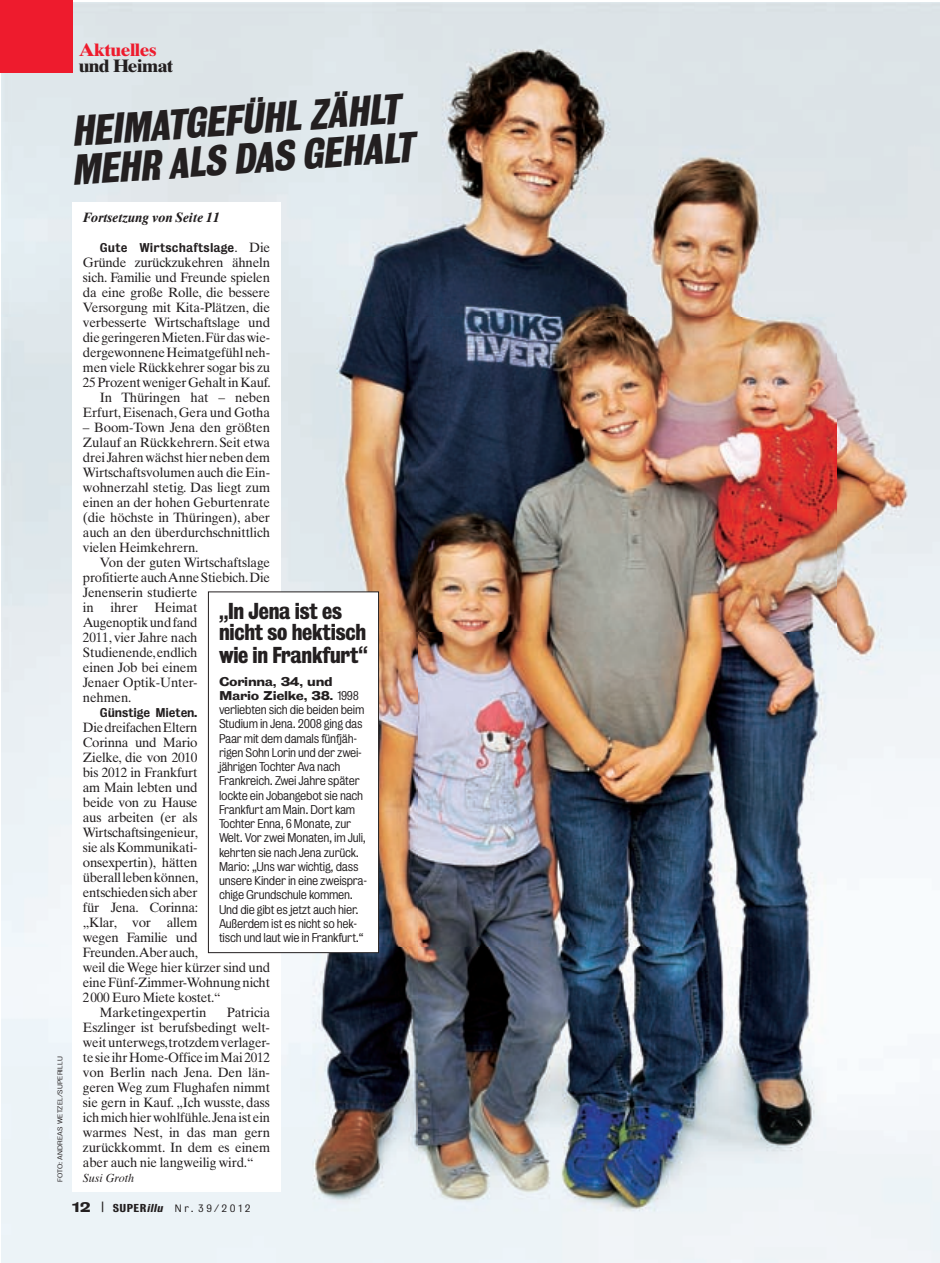
<style>
.page{position:relative;width:940px;height:1263px;background:#fff}
.page>*{position:absolute;margin:0;border:0;box-sizing:border-box;transform-origin:0 0}
.t1{font:italic 39px/39px "Bureau Grotesque Three Seven";color:#231f20;scale:1.05 1}
.t2{font:21px/21.8px "Bureau Grotesque Three Seven";letter-spacing:-.01em;color:#231f20;scale:1.05 1}
.t3{font:700 18px "Times Ten";letter-spacing:-.025em;color:#ee1b2d;scale:1.07 1}
.t4{font:700 18px "Times Ten";letter-spacing:-.025em;color:#231f20;scale:1.07 1}
.t5{font:13.5px/15px "Times Ten";letter-spacing:-.015em;color:#231f20;text-align:justify}
.t6{font:italic 700 13.5px "Times Ten";letter-spacing:-.01em;color:#231f20}
.t7{font:italic 12px "Times";color:#231f20}
.t8{font:11.7px/14.2px "Bureau Grotesque Five One";letter-spacing:-.02em;color:#231f20;scale:1.05 1}
.t9{font:11.7px/14.2px "Bureau Grotesque Seven Nine";letter-spacing:-.025em;color:#231f20}
.t10{font:11.7px "Bureau Grotesque Five Five";letter-spacing:.01em;color:#231f20;scale:.96 1}
.t11{font:11.7px "Bureau Grotesque Five Five";letter-spacing:-.01em;color:#231f20;scale:.96 1}
.t12{font:9.75px "Bureau Grotesque Five One";letter-spacing:.25em;color:#231f20;scale:1.15 1}
.t13{font:6.3px "Bureau Grotesque Five One";letter-spacing:.015em;color:#231f20;scale:1.25 1}
.s1{font-family:"Times Ten";font-size:13.5px}
.s2{font-family:"Bureau Grotesque Five One"}
.s3{font-family:"Bureau Grotesque Seven Nine";font-size:12.75px}
.s4{font-family:"Bureau Grotesque Three Five";font-size:10.5px}
.s5{font-family:"Bureau Grotesque Three Five";font-style:italic;font-size:10.5px}
</style>
<div class="page">
<img style="left:1px;top:3px;width:939px;height:1260px">
<div style="left:72px;top:202px;width:209px;height:989px;background:#fff"></div>
<div style="left:0;top:0;width:72px;height:72px;background:#ee1b2d"></div>
<div style="left:208px;top:592px;width:170px;height:361px;background:#fff"></div>
<div style="left:208px;top:592px;width:171px;height:361px;border:1px solid #231f20"></div>
<p class="t13" style="left:58px;top:1182px;width:102px;rotate:-90deg">FOTO: ANDREAS WETZEL/SUPERILLU</p>
<h3 class="t3" style="left:79px;top:43px;width:74px">Aktuelles</h3>
<h3 class="t4" style="left:79px;top:59px;width:90px">und Heimat</h3>
<h1 class="t1" style="left:67px;top:116px;width:328px;rotate:-4deg">HEIMATGEFÜHL ZÄHLT<br>MEHR ALS DAS GEHALT</h1>
<p class="t6" style="left:83px;top:212px;width:139px">Fortsetzung von Seite 11</p>
<p class="t10" style="left:100px;top:241px;width:179px">Gute Wirtschaftslage<span class="s1">. Die</span></p>
<p class="t5" style="left:83px;top:256px;width:189px;text-align:right">Gründe zurückzukehren ähneln sich. Familie und Freunde spielen da eine große Rolle, die bessere<br>Versorgung mit Kita-Plätzen, die verbesserte Wirtschaftslage und die geringeren Mieten. Für das wie&shy;dergewonnene Heimatgefühl neh&shy;men viele Rückkehrer sogar bis zu<br>25 Prozent weniger Gehalt in Kauf.<br>In Thüringen hat – neben<br>Erfurt, Eisenach, Gera und Gotha</p>
<p class="t5" style="left:83px;top:421px;width:189px">– Boom-Town Jena den größten Zulauf an Rückkehrern. Seit etwa drei Jahren wächst hier neben dem Wirtschaftsvolumen auch die Ein&shy;wohnerzahl stetig. Das liegt zum einen an der hohen Geburtenrate (die höchste in Thüringen), aber auch an den überdurchschnittlich vielen Heimkehrern.</p>
<p class="t5" style="left:83px;top:556px;width:189px;text-align:left;text-indent:17px">Von der guten Wirtschaftslage profitierte auch Anne Stiebich. Die<br>Jenenserin studierte<br>in ihrer Heimat<br>Augenoptik und fand<br>2011, vier Jahre nach<br>Studienende, endlich<br>einen Job bei einem<br>Jenaer Optik-Unter-<br>nehmen.</p>
<p class="t11" style="left:100px;top:706px;width:103px">Günstige Mieten.</p>
<p class="t5" style="left:83px;top:721px;width:116px">Die dreifachen Eltern</p>
<p class="t5" style="left:83px;top:736px;width:116px">Corinna und Mario</p>
<p class="t5" style="left:83px;top:751px;width:116px">Zielke, die von 2010</p>
<p class="t5" style="left:83px;top:766px;width:116px">bis 2012 in Frankfurt</p>
<p class="t5" style="left:83px;top:781px;width:116px">am Main lebten und</p>
<p class="t5" style="left:83px;top:796px;width:116px">beide von zu Hause</p>
<p class="t5" style="left:83px;top:811px;width:116px">aus arbeiten (er als</p>
<p class="t5" style="left:83px;top:826px;width:117px">Wirtschaftsingenieur,</p>
<p class="t5" style="left:83px;top:841px;width:116px">sie als Kommunikati-</p>
<p class="t5" style="left:83px;top:856px;width:116px">onsexpertin), hätten</p>
<p class="t5" style="left:83px;top:871px;width:117px">überall leben können,</p>
<p class="t5" style="left:83px;top:886px;width:116px">entschieden sich aber</p>
<p class="t5" style="left:83px;top:901px;width:117px">für Jena. Corinna:</p>
<p class="t5" style="left:83px;top:916px;width:116px">„Klar, vor allem</p>
<p class="t5" style="left:83px;top:931px;width:116px">wegen Familie und</p>
<p class="t5" style="left:83px;top:946px;width:117px">Freunden. Aber auch,</p>
<p class="t5" style="left:83px;top:961px;width:189px">weil die Wege hier kürzer sind und</p>
<p class="t5" style="left:83px;top:976px;width:189px">eine Fünf-Zimmer-Wohnung nicht</p>
<p class="t5" style="left:83px;top:991px;width:139px">2 000 Euro Miete kostet.“</p>
<p class="t5" style="left:100px;top:1006px;width:108px">Marketingexpertin</p>
<h2 class="t2" style="left:219px;top:602px;width:143px">„In Jena ist es nicht so hektisch wie in Frankfurt“</h2>
<p class="t9" style="left:219px;top:675px;width:141px">Corinna, 34, und<br>Mario Zielke, 38. <span class="s2">1998</span></p>
<p class="t8" style="left:219px;top:703px;width:143px">verliebten sich die beiden beim<br>Studium in Jena. 2008 ging das<br>Paar mit dem damals fünfjäh&shy;rigen Sohn Lorin und der zwei&shy;jährigen Tochter Ava nach<br>Frankreich. Zwei Jahre später lockte ein Jobangebot sie nach<br>Frankfurt am Main. Dort kam<br>Tochter Enna, 6 Monate, zur<br>Welt. Vor zwei Monaten, im Juli, kehrten sie nach Jena zurück.<br>Mario: „Uns war wichtig, dass unsere Kinder in eine zweispra&shy;chige Grundschule kommen.<br>Und die gibt es jetzt auch hier.<br>Außerdem ist es nicht so hek&shy;tisch und laut wie in Frankfurt.“</p>
<p class="t5" style="left:83px;top:1006px;width:189px;text-indent:144px">Patricia Eszlinger ist berufsbedingt welt&shy;weit unterwegs, trotzdem verlager&shy;te sie ihr Home-Office im Mai 2012 von Berlin nach Jena. Den län&shy;geren Weg zum Flughafen nimmt sie gern in Kauf. „Ich wusste, dass ich mich hier wohlfühle. Jena ist ein warmes Nest, in das man gern zurückkommt. In dem es einem aber auch nie langweilig wird.“</p>
<p class="t7" style="left:83px;top:1173px;width:53px">Susi Groth</p>
<p class="t12" style="left:72px;top:1204px;width:156px"><span class="s3">12</span> <sup>|</sup> <span class="s4">SUPER</span><span class="s5">illu</span> Nr. 39/2012</p>
</div>
